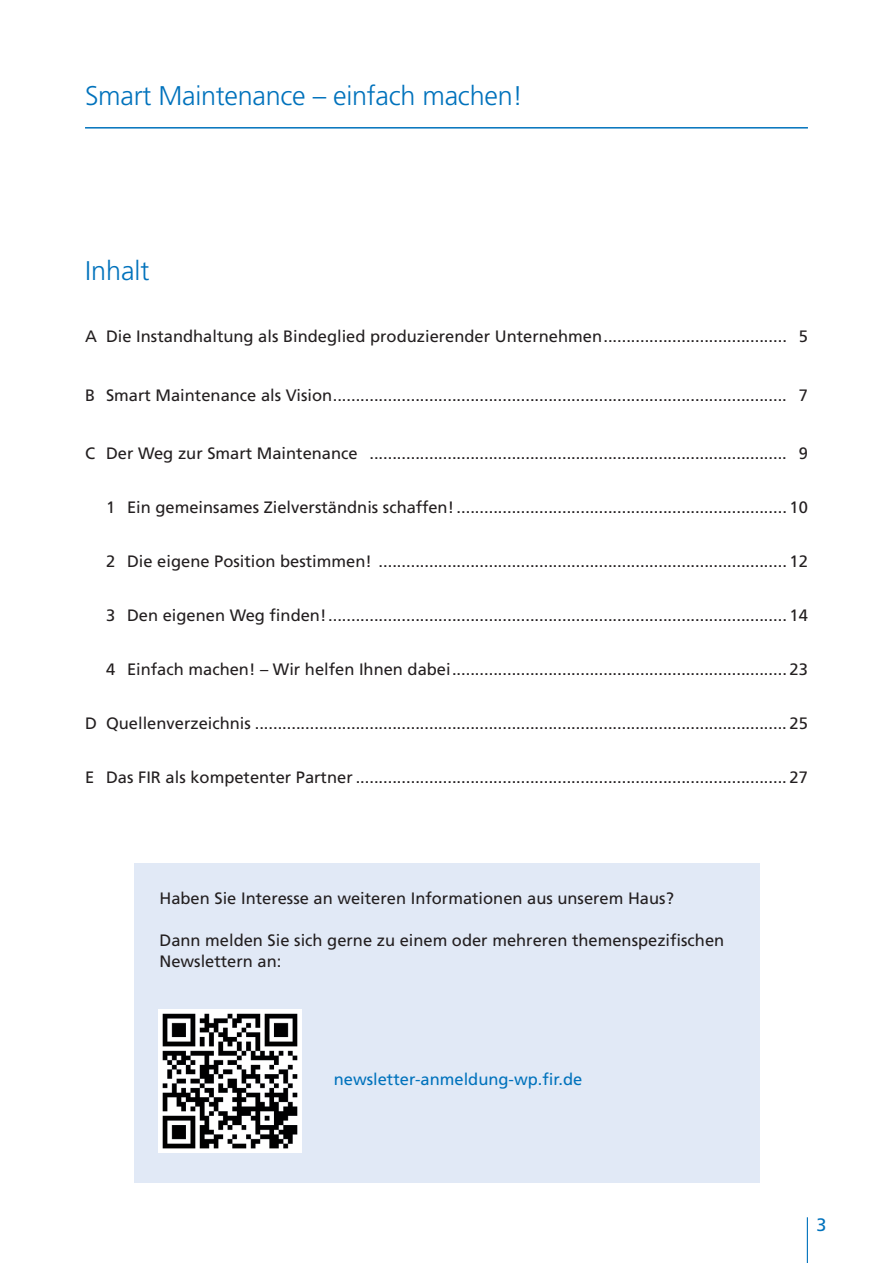
<style>
.page{position:relative;width:893px;height:1263px;background:#fff}
.page>*{position:absolute;margin:0;border:0;box-sizing:border-box;transform-origin:0 0}
.t1{font:300 27px "Frutiger";letter-spacing:-.01em;color:#0072bc}
.t2{font:18px "Frutiger";color:#0072bc}
.Studie_Fließtext{font:16.5px/21px "Frutiger";color:#231f20}
.t3{font:16.5px "Frutiger";color:#0072bc}
</style>
<div class="page">
<hr style="left:807px;top:1217px;width:1px;height:46px;background:#0072bc">
<hr style="left:85px;top:127px;width:723px;height:2px;background:#0072bc">
<div style="left:135px;top:863px;width:625px;height:319px;background:#e1e9f6"></div>
<img style="left:159px;top:1010px;width:142px;height:142px">
<p class="t1" style="left:85px;top:81px;width:439px">Smart Maintenance – einfach machen!</p>
<p class="t1" style="left:85px;top:255px;width:66px">Inhalt</p>
<p class="Studie_Fließtext" style="left:85px;top:326px;width:724px">A Die Instandhaltung als Bindeglied produzierender Unternehmen........................................ 5</p>
<p class="Studie_Fließtext" style="left:85px;top:384px;width:724px">B Smart Maintenance als Vision................................................................................................... 7</p>
<p class="Studie_Fließtext" style="left:85px;top:443px;width:724px">C Der Weg zur Smart Maintenance ........................................................................................... 9</p>
<p class="Studie_Fließtext" style="left:106px;top:497px;width:703px">1 Ein gemeinsames Zielverständnis schaffen!........................................................................ 10</p>
<p class="Studie_Fließtext" style="left:106px;top:551px;width:703px">2 Die eigene Position bestimmen! ......................................................................................... 12</p>
<p class="Studie_Fließtext" style="left:106px;top:605px;width:703px">3 Den eigenen Weg finden!.................................................................................................... 14</p>
<p class="Studie_Fließtext" style="left:106px;top:659px;width:703px">4 Einfach machen! – Wir helfen Ihnen dabei......................................................................... 23</p>
<p class="Studie_Fließtext" style="left:85px;top:713px;width:724px">D Quellenverzeichnis .................................................................................................................... 25</p>
<p class="Studie_Fließtext" style="left:85px;top:767px;width:724px">E Das FIR als kompetenter Partner .............................................................................................. 27</p>
<p class="Studie_Fließtext" style="left:159px;top:888px;width:516px">Haben Sie Interesse an weiteren Informationen aus unserem Haus?</p>
<p class="Studie_Fließtext" style="left:159px;top:930px;width:566px">Dann melden Sie sich gerne zu einem oder mehreren themenspezifischen<br>Newslettern an:</p>
<p class="t3" style="left:334px;top:1069px;width:250px">newsletter-anmeldung-wp.fir.de</p>
<p class="t2" style="left:816px;top:1214px;width:12px">3</p>
</div>
